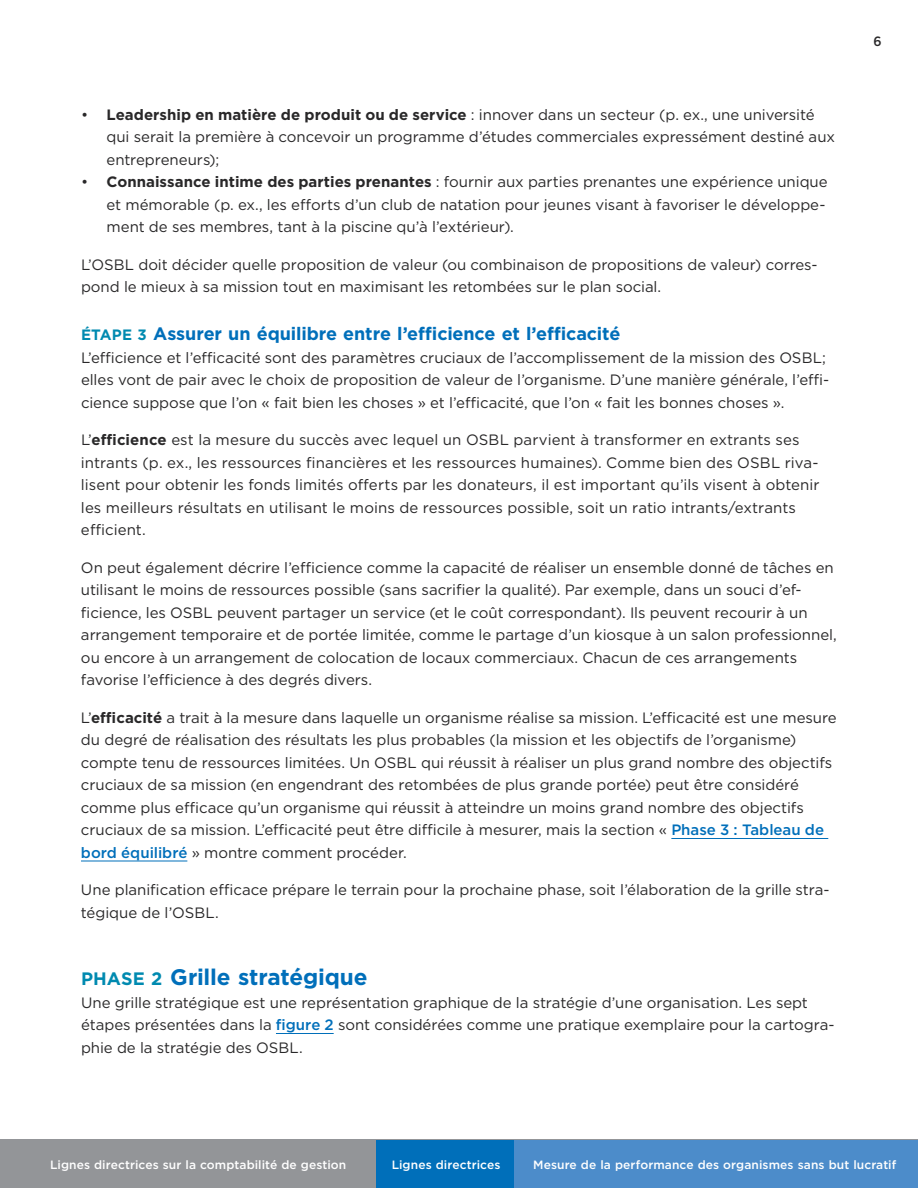
<style>
.page{position:relative;width:918px;height:1188px;background:#fff}
.page>*{position:absolute;margin:0;border:0;box-sizing:border-box;transform-origin:0 0}
.t1{font:700 22.5px "Gotham";letter-spacing:-.01em;color:#006fba}
.t2{font:700 18px "Gotham";letter-spacing:-.005em;color:#006fba}
.t3{font:15px/22.5px "Gotham";letter-spacing:-.005em;color:#292829}
.t4{font:500 13.5px "Gotham";color:#292829}
.t5{font:500 12px "Gotham";letter-spacing:.005em;color:#fff}
.s1{font-weight:700}
.s2{font-size:15px;color:#008ab0}
.s3{font-weight:500;color:#006fba}
.s4{font-size:18px;color:#008ab0}
</style>
<div class="page">
<div style="left:0;top:1140px;width:918px;height:48px;background:#939598"></div>
<div style="left:376px;top:1140px;width:542px;height:48px;background:#006fba"></div>
<div style="left:514px;top:1140px;width:404px;height:48px;background:#4c8cca"></div>
<hr style="left:671px;top:838px;width:157px;height:1px;background:#006fba">
<hr style="left:81px;top:861px;width:106px;height:1px;background:#006fba">
<hr style="left:276px;top:1033px;width:58px;height:1px;background:#006fba">
<p class="t3" style="left:106px;top:103px;width:730px;text-indent:-26px">• <span class="s1">Leadership en matière de produit ou de service</span> : innover dans un secteur (p. ex., une université qui serait la première à concevoir un programme d’études commerciales expressément destiné aux entrepreneurs);</p>
<p class="t3" style="left:106px;top:171px;width:723px;text-indent:-26px">• <span class="s1">Connaissance intime des parties prenantes</span> : fournir aux parties prenantes une expérience unique et mémorable (p. ex., les efforts d’un club de natation pour jeunes visant à favoriser le développe&shy;ment de ses membres, tant à la piscine qu’à l’extérieur).</p>
<p class="t3" style="left:81px;top:253px;width:738px">L’OSBL doit décider quelle proposition de valeur (ou combinaison de propositions de valeur) corres&shy;pond le mieux à sa mission tout en maximisant les retombées sur le plan social.</p>
<p class="t2" style="left:81px;top:322px;width:541px"><span class="s2">ÉTAPE 3</span> Assurer un équilibre entre l’efficience et l’efficacité</p>
<p class="t3" style="left:81px;top:346px;width:750px">L’efficience et l’efficacité sont des paramètres cruciaux de l’accomplissement de la mission des OSBL; elles vont de pair avec le choix de proposition de valeur de l’organisme. D’une manière générale, l’effi&shy;cience suppose que l’on « fait bien les choses » et l’efficacité, que l’on « fait les bonnes choses ».</p>
<p class="t3" style="left:81px;top:429px;width:740px">L’<span class="s1">efficience</span> est la mesure du succès avec lequel un OSBL parvient à transformer en extrants ses intrants (p. ex., les ressources financières et les ressources humaines). Comme bien des OSBL riva&shy;lisent pour obtenir les fonds limités offerts par les donateurs, il est important qu’ils visent à obtenir les meilleurs résultats en utilisant le moins de ressources possible, soit un ratio intrants/extrants efficient.</p>
<p class="t3" style="left:81px;top:556px;width:757px">On peut également décrire l’efficience comme la capacité de réaliser un ensemble donné de tâches en utilisant le moins de ressources possible (sans sacrifier la qualité). Par exemple, dans un souci d’ef&shy;ficience, les OSBL peuvent partager un service (et le coût correspondant). Ils peuvent recourir à un arrangement temporaire et de portée limitée, comme le partage d’un kiosque à un salon professionnel, ou encore à un arrangement de colocation de locaux commerciaux. Chacun de ces arrangements favorise l’efficience à des degrés divers.</p>
<p class="t3" style="left:81px;top:706px;width:757px">L’<span class="s1">efficacité</span> a trait à la mesure dans laquelle un organisme réalise sa mission. L’efficacité est une mesure du degré de réalisation des résultats les plus probables (la mission et les objectifs de l’organisme) compte tenu de ressources limitées. Un OSBL qui réussit à réaliser un plus grand nombre des objectifs cruciaux de sa mission (en engendrant des retombées de plus grande portée) peut être considéré comme plus efficace qu’un organisme qui réussit à atteindre un moins grand nombre des objectifs cruciaux de sa mission. L’efficacité peut être difficile à mesurer, mais la section « <span class="s3">Phase 3 : Tableau de bord équilibré</span> » montre comment procéder.</p>
<p class="t3" style="left:81px;top:879px;width:750px">Une planification efficace prépare le terrain pour la prochaine phase, soit l’élaboration de la grille stra&shy;tégique de l’OSBL.</p>
<h1 class="t1" style="left:81px;top:963px;width:288px"><span class="s4">PHASE 2</span> Grille stratégique</h1>
<p class="t3" style="left:81px;top:991px;width:755px">Une grille stratégique est une représentation graphique de la stratégie d’une organisation. Les sept étapes présentées dans la <span class="s3">figure 2</span> sont considérées comme une pratique exemplaire pour la cartogra&shy;phie de la stratégie des OSBL.</p>
<p class="t4" style="left:873px;top:32px;width:10px">6</p>
<p class="t5" style="left:50px;top:1157px;width:298px">Lignes directrices sur la comptabilité de gestion</p>
<p class="t5" style="left:392px;top:1157px;width:110px">Lignes directrices</p>
<p class="t5" style="left:533px;top:1157px;width:365px">Mesure de la performance des organismes sans but lucratif</p>
</div>
